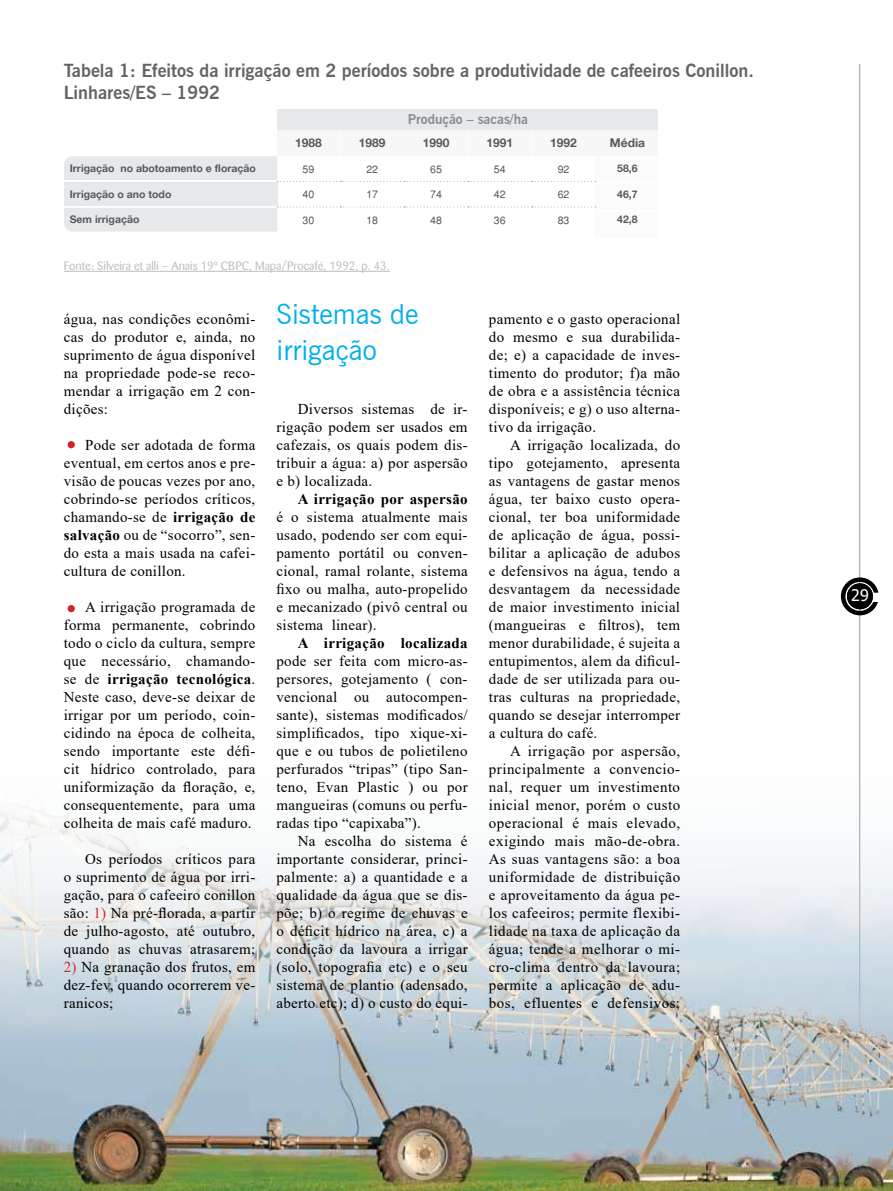
<style>
.page{position:relative;width:893px;height:1191px;background:#fff}
.page>*{position:absolute;margin:0;border:0;box-sizing:border-box;transform-origin:0 0}
.t1{font:27.75px/36px "News Gothic BT";color:#00aeef}
.t2{font:700 18px/21.6px "News Gothic BT";color:#636466}
.t3{font:15.9px "Tahoma";color:#fff}
.t4{font:15px/18px "Times New Roman";letter-spacing:.02em;color:#000;text-align:justify}
.t5{font:700 15px "Times New Roman";letter-spacing:.02em;color:#000}
.t6{font:700 13.5px "News Gothic BT";color:#8a8c8e}
.t7{font:12px "Barmeno";color:#bcbec0}
.t8{font:700 12px "Helvetica 75";color:#58595b}
.t9{font:700 10.5px "Helvetica 75";color:#58595b}
.t10{font:10.5px "Helvetica";color:#58595b}
.s1{font-weight:700}
.s2{color:#d2232a}
</style>
<div class="page">
<svg style="left:841px;top:577px;width:37px;height:38px"></svg>
<hr style="left:859px;top:64px;width:1px;height:1093px;background:#000">
<img style="left:0;top:774px;width:893px;height:417px">
<div style="left:277px;top:109px;width:381px;height:20px;background:#e7e8e9"></div>
<div style="left:277px;top:131px;width:63px;height:25px;background:#f7f7f8"></div>
<div style="left:341px;top:131px;width:62px;height:25px;background:#f7f7f8"></div>
<div style="left:405px;top:131px;width:62px;height:25px;background:#f7f7f8"></div>
<div style="left:468px;top:131px;width:63px;height:25px;background:#f7f7f8"></div>
<div style="left:532px;top:131px;width:62px;height:25px;background:#f7f7f8"></div>
<div style="left:596px;top:131px;width:62px;height:25px;background:#f7f7f8"></div>
<div style="left:596px;top:157px;width:62px;height:26px;background:#fbfbfb"></div>
<div style="left:596px;top:185px;width:62px;height:25px;background:#fbfbfb"></div>
<div style="left:596px;top:212px;width:62px;height:25px;background:#fbfbfb"></div>
<svg style="left:64px;top:156px;width:532px;height:76px"></svg>
<hr style="left:64px;top:271px;width:326px;height:1px;background:#bcbec0">
<div style="left:68px;top:441px;width:7px;height:7px;background:#d2232a;border-radius:50%"></div>
<div style="left:68px;top:605px;width:7px;height:7px;background:#d2232a;border-radius:50%"></div>
<p class="t2" style="left:64px;top:60px;width:691px">Tabela 1: Efeitos da irrigação em 2 períodos sobre a produtividade de cafeeiros Conillon.<br>Linhares/ES – 1992</p>
<p class="t6" style="left:408px;top:111px;width:122px">Produção – sacas/ha</p>
<p class="t8" style="left:295px;top:136px;width:28px">1988</p>
<p class="t8" style="left:359px;top:136px;width:28px">1989</p>
<p class="t8" style="left:423px;top:136px;width:28px">1990</p>
<p class="t8" style="left:486px;top:136px;width:28px">1991</p>
<p class="t8" style="left:550px;top:136px;width:28px">1992</p>
<p class="t8" style="left:610px;top:136px;width:37px">Média</p>
<p class="t9" style="left:70px;top:162px;width:188px">Irrigação no abotoamento e floração</p>
<p class="t10" style="left:303px;top:162px;width:13px">59</p>
<p class="t10" style="left:366px;top:162px;width:13px">22</p>
<p class="t10" style="left:430px;top:162px;width:13px">65</p>
<p class="t10" style="left:494px;top:162px;width:13px">54</p>
<p class="t10" style="left:558px;top:162px;width:13px">92</p>
<p class="t9" style="left:617px;top:162px;width:22px">58,6</p>
<p class="t9" style="left:70px;top:188px;width:103px">Irrigação o ano todo</p>
<p class="t10" style="left:303px;top:188px;width:13px">40</p>
<p class="t10" style="left:366px;top:188px;width:13px">17</p>
<p class="t10" style="left:430px;top:188px;width:13px">74</p>
<p class="t10" style="left:494px;top:188px;width:13px">42</p>
<p class="t10" style="left:558px;top:188px;width:13px">62</p>
<p class="t9" style="left:617px;top:188px;width:22px">46,7</p>
<p class="t9" style="left:70px;top:213px;width:71px">Sem irrigação</p>
<p class="t10" style="left:303px;top:213px;width:13px">30</p>
<p class="t10" style="left:366px;top:213px;width:13px">18</p>
<p class="t10" style="left:430px;top:213px;width:13px">48</p>
<p class="t10" style="left:494px;top:213px;width:13px">36</p>
<p class="t10" style="left:558px;top:213px;width:13px">83</p>
<p class="t9" style="left:617px;top:213px;width:22px">42,8</p>
<p class="t7" style="left:64px;top:259px;width:327px">Fonte: Silveira et alli – Anais 19º CBPC, Mapa/Procafé, 1992, p. 43.</p>
<h1 class="t1" style="left:276px;top:296px;width:144px">Sistemas de irrigação</h1>
<p class="t4" style="left:64px;top:310px;width:193px">água, nas condições econômi&shy;cas do produtor e, ainda, no suprimento de água disponível na propriedade pode-se reco&shy;mendar a irrigação em 2 con&shy;dições:</p>
<p class="t4" style="left:64px;top:436px;width:193px;text-indent:21px">Pode ser adotada de forma eventual, em certos anos e pre&shy;visão de poucas vezes por ano, cobrindo-se períodos críticos, chamando-se de <span class="s1">irrigação de salvação</span> ou de “socorro”, sen&shy;do esta a mais usada na cafei&shy;cultura de conillon.</p>
<p class="t4" style="left:64px;top:598px;width:193px;text-indent:21px">A irrigação programada de forma permanente, cobrindo todo o ciclo da cultura, sempre que necessário, chamando&shy;se de <span class="s1">irrigação tecnológica</span>.<br>Neste caso, deve-se deixar de irrigar por um período, coin&shy;cidindo na época de colheita, sendo importante este défi&shy;cit hídrico controlado, para uniformização da floração, e, consequentemente, para uma colheita de mais café maduro.</p>
<p class="t4" style="left:64px;top:850px;width:193px;text-indent:21px">Os períodos críticos para o suprimento de água por irri&shy;gação, para o cafeeiro conillon são: <span class="s2">1)</span> Na pré-florada, a partir de julho-agosto, até outubro, quando as chuvas atrasarem;</p>
<p class="t4" style="left:64px;top:958px;width:193px"><span class="s2">2)</span> Na granação dos frutos, em dez-fev, quando ocorrerem ve&shy;ranicos;</p>
<p class="t4" style="left:276px;top:400px;width:193px;text-indent:21px">Diversos sistemas de ir&shy;rigação podem ser usados em cafezais, os quais podem dis&shy;tribuir a água: a) por aspersão e b) localizada.</p>
<p class="t5" style="left:298px;top:488px;width:171px">A irrigação por aspersão</p>
<p class="t4" style="left:276px;top:508px;width:193px">é o sistema atualmente mais usado, podendo ser com equi&shy;pamento portátil ou conven&shy;cional, ramal rolante, sistema fixo ou malha, auto-propelido e mecanizado (pivô central ou sistema linear).</p>
<p class="t5" style="left:298px;top:632px;width:171px">A irrigação localizada</p>
<p class="t4" style="left:276px;top:652px;width:193px">pode ser feita com micro-as&shy;persores, gotejamento ( con&shy;vencional ou autocompen&shy;sante), sistemas modificados/ simplificados, tipo xique-xi&shy;que e ou tubos de polietileno perfurados “tripas” (tipo San&shy;teno, Evan Plastic ) ou por mangueiras (comuns ou perfu&shy;radas tipo “capixaba”).</p>
<p class="t4" style="left:276px;top:832px;width:193px;text-indent:21px">Na escolha do sistema é importante considerar, princi&shy;palmente: a) a quantidade e a qualidade da água que se dis&shy;põe; b) o regime de chuvas e o déficit hídrico na área, c) a condição da lavoura a irrigar (solo, topografia etc) e o seu sistema de plantio (adensado, aberto etc); d) o custo do equi-</p>
<p class="t4" style="left:489px;top:310px;width:193px">pamento e o gasto operacional do mesmo e sua durabilida&shy;de; e) a capacidade de inves&shy;timento do produtor; f)a mão de obra e a assistência técnica disponíveis; e g) o uso alterna&shy;tivo da irrigação.</p>
<p class="t4" style="left:489px;top:436px;width:193px;text-indent:21px">A irrigação localizada, do tipo gotejamento, apresenta as vantagens de gastar menos água, ter baixo custo opera&shy;cional, ter boa uniformidade de aplicação de água, possi&shy;bilitar a aplicação de adubos e defensivos na água, tendo a desvantagem da necessidade de maior investimento inicial (mangueiras e filtros), tem menor durabilidade, é sujeita a entupimentos, alem da dificul&shy;dade de ser utilizada para ou&shy;tras culturas na propriedade, quando se desejar interromper a cultura do café.</p>
<p class="t4" style="left:489px;top:742px;width:193px;text-indent:21px">A irrigação por aspersão, principalmente a convencio&shy;nal, requer um investimento inicial menor, porém o custo operacional é mais elevado, exigindo mais mão-de-obra.<br>As suas vantagens são: a boa uniformidade de distribuição e aproveitamento da água pe&shy;los cafeeiros; permite flexibi&shy;lidade na taxa de aplicação da água; tende a melhorar o mi&shy;cro-clima dentro da lavoura; permite a aplicação de adu&shy;bos, efluentes e defensivos;</p>
<p class="t3" style="left:851px;top:585px;width:19px">29</p>
</div>
